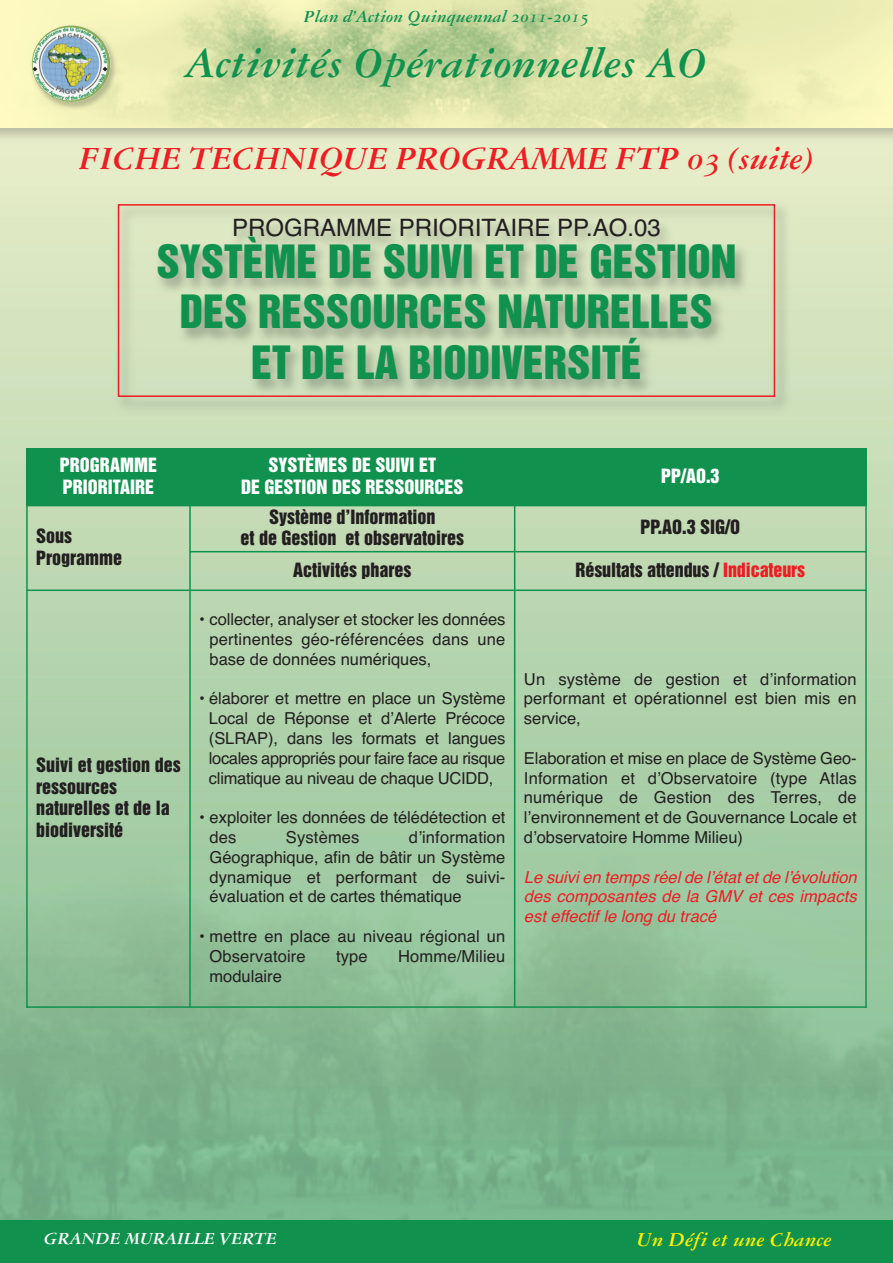
<style>
.page{position:relative;width:893px;height:1263px;background:#fff}
.page>*{position:absolute;margin:0;border:0;box-sizing:border-box;transform-origin:0 0}
.t1{font:45px "Garamond Three Bold Italic Os F";color:#10924e}
.t2{font:42px/50.4px "Helvetica Inserat LT";color:#10924e;text-align:center}
.t3{font:34.5px "Garamond Three Bold Italic Os F";letter-spacing:-.02em;color:#ee1d23}
.t4{font:24px "Helvetica";color:#231f20}
.t5{font:21px "Garamond Three Bold Italic Os F";color:#fff101}
.t6{font:18px/21.6px "Helvetica Inserat LT";color:#231f20}
.t7{font:18px/21.6px "Helvetica Inserat LT";color:#fff}
.t8{font:18px "Garamond Three Bold Italic Os F";color:#10924e}
.t9{font:18px "Garamond Three Bold Italic Os F";color:#fff}
.t10{font:16.5px/19.8px "Helvetica";color:#231f20;text-align:justify}
.t11{font:italic 16.5px/19.8px "Helvetica";letter-spacing:.005em;color:#ee1d23;text-align:justify}
.s1{color:#ee1d23}
</style>
<div class="page">
<img style="left:0;top:147px;width:893px;height:1073px">
<img style="left:27px;top:20px;width:94px;height:93px">
<img style="left:32px;top:25px;width:78px;height:77px;border-radius:50%">
<div style="left:0;top:1220px;width:893px;height:43px;background:#10924e"></div>
<div style="left:26px;top:448px;width:164px;height:58px;background:#10924e"></div>
<div style="left:190px;top:448px;width:325px;height:58px;background:#10924e"></div>
<div style="left:515px;top:448px;width:352px;height:58px;background:#10924e"></div>
<hr style="left:26px;top:448px;width:2px;height:560px;background:#10924e">
<hr style="left:189px;top:448px;width:2px;height:560px;background:#10924e">
<hr style="left:514px;top:448px;width:1px;height:560px;background:#10924e">
<hr style="left:865px;top:448px;width:2px;height:560px;background:#10924e">
<hr style="left:189px;top:551px;width:678px;height:1px;background:#10924e">
<hr style="left:26px;top:589px;width:841px;height:2px;background:#10924e">
<hr style="left:26px;top:1006px;width:841px;height:2px;background:#10924e">
<img style="left:109px;top:197px;width:687px;height:219px">
<div style="left:118px;top:204px;width:657px;height:193px;border:2px solid #ee1d23"></div>
<p class="t8" style="left:304px;top:10px;width:287px">Plan d’Action Quinquennal 2011-2015</p>
<h1 class="t1" style="left:186px;top:47px;width:523px">Activités Opérationnelles AO</h1>
<h3 class="t3" style="left:79px;top:146px;width:736px">FICHE TECHNIQUE PROGRAMME FTP 03 (suite)</h3>
<h3 class="t4" style="left:232px;top:218px;width:430px">PROGRAMME PRIORITAIRE PP.AO.03</h3>
<h2 class="t2" style="left:156px;top:238px;width:581px">SYSTÈME DE SUIVI ET DE GESTION<br>DES RESSOURCES NATURELLES<br>ET DE LA BIODIVERSITÉ</h2>
<p class="t7" style="left:60px;top:455px;width:99px">PROGRAMME<br>PRIORITAIRE</p>
<p class="t7" style="left:241px;top:455px;width:224px;text-align:center">SYSTÈMES DE SUIVI ET<br>DE GESTION DES RESSOURCES</p>
<p class="t7" style="left:661px;top:466px;width:60px">PP/AO.3</p>
<p class="t6" style="left:36px;top:526px;width:88px">Sous<br>Programme</p>
<p class="t6" style="left:36px;top:755px;width:146px">Suivi et gestion des ressources naturelles et de la biodiversité</p>
<p class="t6" style="left:241px;top:507px;width:225px;text-align:center">Système d’Information<br>et de Gestion et observatoires</p>
<p class="t6" style="left:640px;top:517px;width:101px">PP.AO.3 SIG/O</p>
<p class="t6" style="left:293px;top:560px;width:120px">Activités phares</p>
<p class="t6" style="left:575px;top:560px;width:231px">Résultats attendus / <span class="s1">Indicateurs</span></p>
<p class="t10" style="left:210px;top:611px;width:297px;text-indent:-10px">• collecter, analyser et stocker les données pertinentes géo-référencées dans une base de données numériques,</p>
<p class="t10" style="left:199px;top:690px;width:308px;text-align:center">• élaborer et mettre en place un Système Local de Réponse et dʼAlerte Précoce (SLRAP), dans les formats et langues locales appropriés pour faire face au risque climatique au niveau de chaque UCIDD,</p>
<p class="t10" style="left:210px;top:809px;width:297px;text-indent:-10px">• exploiter les données de télédétection et des</p>
<p class="t10" style="left:286px;top:829px;width:75px">Systèmes</p>
<p class="t10" style="left:210px;top:829px;width:297px;text-indent:199px">dʼinformation Géographique, afin de bâtir un Système dynamique et performant de suivi&shy;évaluation et de cartes thématique</p>
<p class="t10" style="left:210px;top:928px;width:297px;text-indent:-10px">• mettre en place au niveau régional un<br>Observatoire</p>
<p class="t10" style="left:336px;top:948px;width:33px">type</p>
<p class="t10" style="left:398px;top:948px;width:109px">Homme/Milieu</p>
<p class="t10" style="left:210px;top:967px;width:74px">modulaire</p>
<p class="t10" style="left:524px;top:670px;width:334px">Un système de gestion et dʼinformation performant et opérationnel est bien mis en service,</p>
<p class="t10" style="left:524px;top:750px;width:334px">Elaboration et mise en place de Système Geo-Information et dʼObservatoire (type Atlas numérique de Gestion des Terres, de lʼenvironnement et de Gouvernance Locale et dʼobservatoire Homme Milieu)</p>
<p class="t11" style="left:524px;top:868px;width:334px">Le suivi en temps réel de lʼétat et de lʼévolution des composantes de la GMV et ces impacts est effectif le long du tracé</p>
<p class="t9" style="left:44px;top:1232px;width:235px">GRANDE MURAILLE VERTE</p>
<p class="t5" style="left:637px;top:1232px;width:196px">Un Défi et une Chance</p>
</div>
